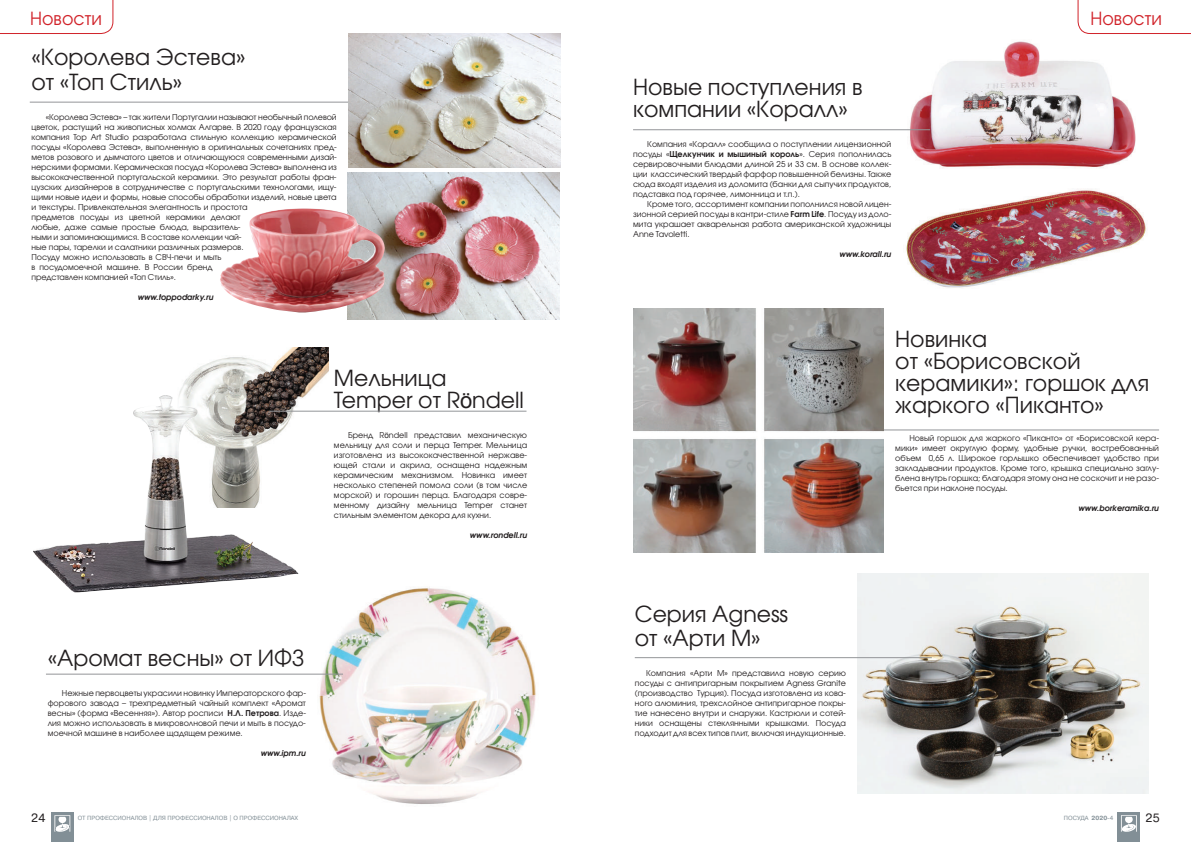
<style>
.page{position:relative;width:1191px;height:842px;background:#fff}
.page>*{position:absolute;margin:0;border:0;box-sizing:border-box;transform-origin:0 0}
.t1{font:22px/22px "Avant Garde Gothic C";color:#231f20}
.t2{font:18px "Avant Garde Gothic C";color:#d1232a}
.t3{font:12px "Pragmatica C";color:#231f20}
.t4{font:8px/10px "Avant Garde Gothic C";letter-spacing:-.01em;color:#231f20;text-align:justify}
.t5{font:italic 600 8px "Avant Garde Gothic C";color:#231f20}
.t6{font:6px "Pragmatica C";color:#828f96}
.s1{font-family:"Arial"}
.s2{font-weight:600}
.s3{font-weight:700}
</style>
<div class="page">
<hr style="left:30px;top:102px;width:341px;height:1px;background:#939598">
<svg style="left:0;top:0;width:113px;height:34px"></svg>
<div style="left:51px;top:812px;width:23px;height:30px;background:#828f96"></div>
<svg style="left:54px;top:815px;width:16px;height:17px"></svg>
<div style="left:1117px;top:812px;width:23px;height:30px;background:#828f96"></div>
<svg style="left:1121px;top:815px;width:15px;height:17px"></svg>
<img style="left:179px;top:348px;width:149px;height:63px">
<hr style="left:270px;top:411px;width:256px;height:1px;background:#939598">
<img style="left:33px;top:395px;width:265px;height:198px">
<img style="left:314px;top:588px;width:222px;height:216px">
<hr style="left:46px;top:674px;width:297px;height:1px;background:#939598">
<img style="left:348px;top:33px;width:212px;height:135px">
<img style="left:348px;top:173px;width:212px;height:147px">
<img style="left:220px;top:208px;width:165px;height:105px">
<img style="left:899px;top:41px;width:237px;height:127px">
<img style="left:906px;top:190px;width:240px;height:98px">
<hr style="left:633px;top:129px;width:297px;height:1px;background:#939598">
<hr style="left:845px;top:429px;width:314px;height:1px;background:#939598">
<img style="left:633px;top:309px;width:251px;height:244px">
<img style="left:857px;top:573px;width:291px;height:220px">
<hr style="left:635px;top:657px;width:296px;height:1px;background:#939598">
<svg style="left:1077px;top:0;width:114px;height:34px"></svg>
<h2 class="t2" style="left:30px;top:8px;width:73px">Новости</h2>
<h1 class="t1" style="left:32px;top:45px;width:215px;line-height:25px">«Королева Эстева» от «Топ Стиль»</h1>
<p class="t4" style="left:31px;top:112px;width:307px;text-align:left;text-indent:14px">«Королева Эстева» – так жители Португалии называют необычный полевой цветок, растущий на живописных холмах Алгарве. В 2020 году французская компания Top Art Studio разработала стильную коллекцию керамической посуды «Королева Эстева», выполненную в оригинальных сочетаниях пред&shy;метов розового и дымчатого цветов и отличающуюся современными дизай&shy;нерскими формами. Керамическая посуда «Королева Эстева» выполнена из высококачественной португальской керамики. Это результат работы фран&shy;цузских дизайнеров в сотрудничестве с португальскими технологами, ищу&shy;щими новые идеи и формы, новые способы обработки изделий, новые цвета и текстуры. Привлекательная элегантность и простота<br>предметов посуды из цветной керамики делают<br>любые, даже самые простые блюда, выразитель-<br>ными и запоминающимися. В составе коллекции чай-<br>ные пары, тарелки и салатники различных размеров.<br>Посуду можно использовать в СВЧ-печи и мыть<br>в посудомоечной машине. В России бренд<br>представлен компанией «Топ Стиль».</p>
<p class="t5" style="left:138px;top:292px;width:77px">www.toppodarky.ru</p>
<h1 class="t1" style="left:334px;top:367px;width:191px">Мельница<br>Temper от R<span class="s1">ö</span>ndell</h1>
<p class="t4" style="left:334px;top:430px;width:195px;text-indent:14px">Бренд R<span class="s1">ö</span>ndell представил механическую мельницу для соли и перца Temper. Мельница изготовлена из высококачественной нержаве&shy;ющей стали и акрила, оснащена надежным керамическим механизмом. Новинка имеет несколько степеней помола соли (в том числе морской) и горошин перца. Благодаря совре&shy;менному дизайну мельница Temper станет стильным элементом декора для кухни.</p>
<p class="t5" style="left:470px;top:530px;width:59px">www.rondell.ru</p>
<h1 class="t1" style="left:48px;top:647px;width:258px">«Аромат весны» от ИФЗ</h1>
<p class="t4" style="left:48px;top:688px;width:260px;text-indent:14px">Нежные первоцветы украсили новинку Императорского фар&shy;форового завода – трехпредметный чайный комплект «Аромат весны» (форма «Весенняя»). Автор росписи <span class="s2">Н.Л. Петрова</span>. Изде&shy;лия можно использовать в микроволновой печи и мыть в посудо&shy;моечной машине в наиболее щадящем режиме.</p>
<p class="t5" style="left:261px;top:748px;width:47px">www.ipm.ru</p>
<h1 class="t1" style="left:633px;top:76px;width:231px">Новые поступления в компании «Коралл»</h1>
<p class="t4" style="left:633px;top:139px;width:260px;text-indent:14px">Компания «Коралл» сообщила о поступлении лицензионной посуды «<span class="s2">Щелкунчик и мышиный король</span>». Серия пополнилась сервировочными блюдами длиной 25 и 33 см. В основе коллек&shy;ции классический твердый фарфор повышенной белизны. Также сюда входят изделия из доломита (банки для сыпучих продуктов, подставка под горячее, лимонница и т.п.).</p>
<p class="t4" style="left:633px;top:199px;width:260px;text-indent:14px">Кроме того, ассортимент компании пополнился новой лицен&shy;зионной серией посуды в кантри-стиле <span class="s2">Farm Life</span>. Посуду из доло&shy;мита украшает акварельная работа американской художницы Anne Tavoletti.</p>
<p class="t5" style="left:839px;top:249px;width:54px">www.korall.ru</p>
<h2 class="t2" style="left:1090px;top:8px;width:73px">Новости</h2>
<h1 class="t1" style="left:635px;top:601px;width:155px;line-height:24px">Серия Agness от «Арти М»</h1>
<p class="t4" style="left:635px;top:668px;width:213px;text-indent:11px">Компания «Арти М» представила новую серию посуды с антипригарным покрытием Agness Granite (производство Турция). Посуда изготовлена из кова&shy;ного алюминия, трехслойное антипригарное покры&shy;тие нанесено внутри и снаружи. Кастрюли и сотей&shy;ники оснащены стеклянными крышками. Посуда подходит для всех типов плит, включая индукционные.</p>
<h1 class="t1" style="left:895px;top:328px;width:255px">Новинка<br>от «Борисовской керамики»: горшок для жаркого «Пиканто»</h1>
<p class="t4" style="left:895px;top:433px;width:265px;text-indent:14px">Новый горшок для жаркого «Пиканто» от «Борисовской кера&shy;мики» имеет округлую форму, удобные ручки, востребованный объем 0,65 л. Широкое горлышко обеспечивает удобство при закладывании продуктов. Кроме того, крышка специально заглу&shy;блена внутрь горшка; благодаря этому она не соскочит и не разо&shy;бьется при наклоне посуды.</p>
<p class="t5" style="left:1078px;top:503px;width:82px">www.borkeramika.ru</p>
<h3 class="t3" style="left:31px;top:811px;width:16px">24</h3>
<p class="t6" style="left:78px;top:815px;width:222px">ОТ ПРОФЕССИОНАЛОВ | ДЛЯ ПРОФЕССИОНАЛОВ | О ПРОФЕССИОНАЛАХ</p>
<p class="t6" style="left:1064px;top:815px;width:51px">ПОСУДА <span class="s3">2020</span>-4</p>
<h3 class="t3" style="left:1145px;top:811px;width:16px">25</h3>
</div>
